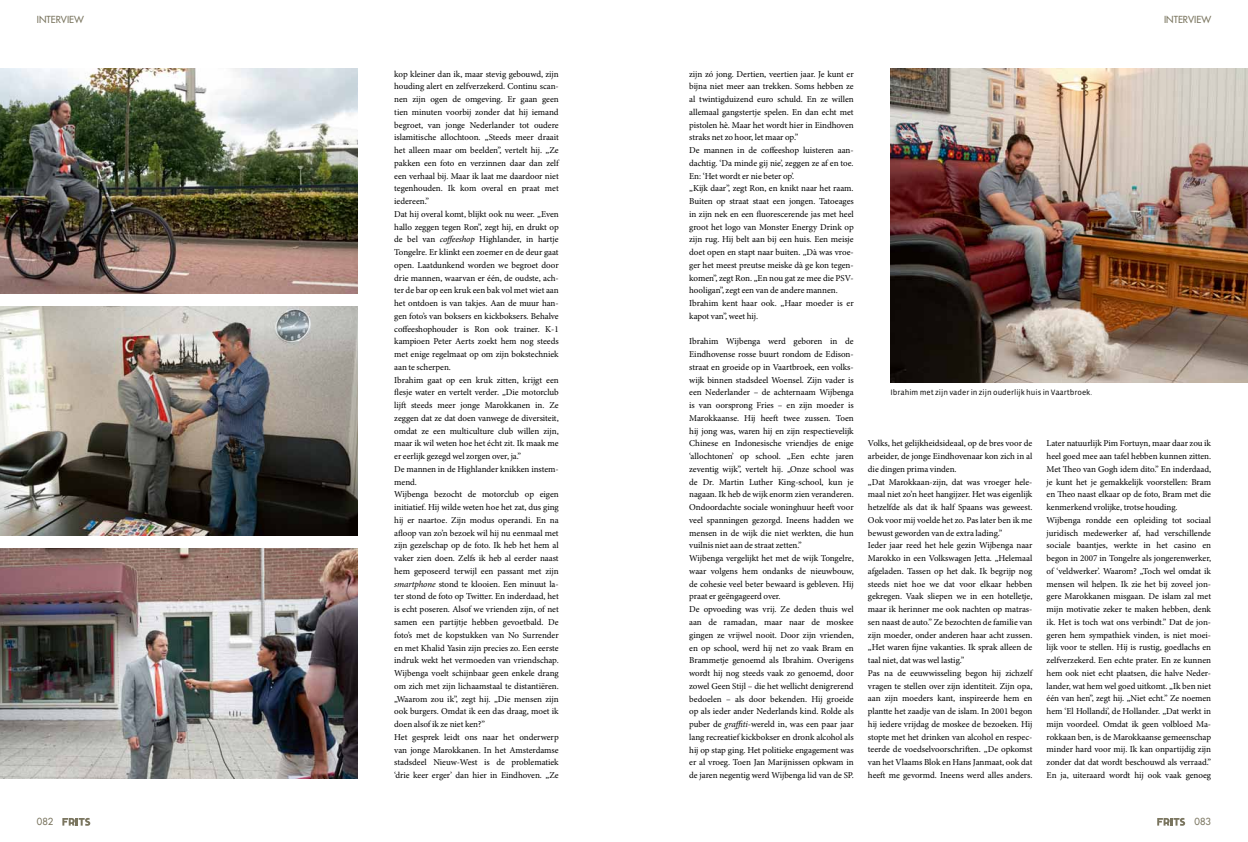
<style>
.page{position:relative;width:1248px;height:842px;background:#fff}
.page>*{position:absolute;margin:0;border:0;box-sizing:border-box;transform-origin:0 0}
.t1{font:9.5px "Futura";color:#7a755f}
.t2{font:9px/12.8px "Minion Pro";letter-spacing:-.005em;color:#000}
.t3{font:8px "Vista Sans OT";color:#000}
.s1{font-style:italic}
</style>
<div class="page">
<svg style="left:62px;top:818px;width:28px;height:8px"></svg>
<img style="left:0;top:306px;width:357px;height:230px">
<img style="left:0;top:549px;width:357px;height:229px">
<img style="left:0;top:68px;width:357px;height:225px">
<img style="left:890px;top:68px;width:357px;height:315px">
<svg style="left:1157px;top:818px;width:27px;height:8px"></svg>
<p class="t1" style="left:37px;top:13px;width:49px">INTERVIEW</p>
<p class="t1" style="left:37px;top:816px;width:18px">082</p>
<p class="t2" style="left:394px;top:67px;width:166px">kop kleiner dan ik, maar stevig gebouwd, zijn houding alert en zelfverzekerd. Continu scan&shy;nen zijn ogen de omgeving. Er gaan geen tien minuten voorbij zonder dat hij iemand begroet, van jonge Nederlander tot oudere islamitische allochtoon. „Steeds meer draait het alleen maar om beelden”, vertelt hij. „Ze pakken een foto en verzinnen daar dan zelf een verhaal bij. Maar ik laat me daardoor niet tegenhouden. Ik kom overal en praat met iedereen.”<br>Dat hij overal komt, blijkt ook nu weer. „Even hallo zeggen tegen Ron”, zegt hij, en drukt op de bel van <span class="s1">coffeeshop</span> Highlander, in hartje Tongelre. Er klinkt een zoemer en de deur gaat open. Laatdunkend worden we begroet door drie mannen, waarvan er één, de oudste, ach&shy;ter de bar op een kruk een bak vol met wiet aan het ontdoen is van takjes. Aan de muur han&shy;gen foto’s van boksers en kickboksers. Behalve coffeeshophouder is Ron ook trainer. K-1 kampioen Peter Aerts zoekt hem nog steeds met enige regelmaat op om zijn bokstechniek aan te scherpen.<br>Ibrahim gaat op een kruk zitten, krijgt een flesje water en vertelt verder. „Die motorclub lijft steeds meer jonge Marokkanen in. Ze zeggen dat ze dat doen vanwege de diversiteit, omdat ze een multiculture club willen zijn, maar ik wil weten hoe het écht zit. Ik maak me er eerlijk gezegd wel zorgen over, ja.”<br>De mannen in de Highlander knikken instem&shy;mend.<br>Wijbenga bezocht de motorclub op eigen initiatief. Hij wilde weten hoe het zat, dus ging hij er naartoe. Zijn modus operandi. En na afloop van zo’n bezoek wil hij nu eenmaal met zijn gezelschap op de foto. Ik heb het hem al vaker zien doen. Zelfs ik heb al eerder naast hem geposeerd terwijl een passant met zijn <span class="s1">smartphone</span> stond te klooien. Een minuut la&shy;ter stond de foto op Twitter. En inderdaad, het is echt poseren. Alsof we vrienden zijn, of net samen een partijtje hebben gevoetbald. De foto’s met de kopstukken van No Surrender en met Khalid Yasin zijn precies zo. Een eerste indruk wekt het vermoeden van vriendschap.<br>Wijbenga voelt schijnbaar geen enkele drang om zich met zijn lichaamstaal te distantiëren. „Waarom zou ik”, zegt hij. „Die mensen zijn ook burgers. Omdat ik een das draag, moet ik doen alsof ik ze niet ken?”<br>Het gesprek leidt ons naar het onderwerp van jonge Marokkanen. In het Amsterdamse stadsdeel Nieuw-West is de problematiek ‘drie keer erger’ dan hier in Eindhoven. „Ze</p>
<p class="t1" style="left:1163px;top:13px;width:49px">INTERVIEW</p>
<p class="t2" style="left:689px;top:67px;width:166px">zijn zó jong. Dertien, veertien jaar. Je kunt er bijna niet meer aan trekken. Soms hebben ze al twintigduizend euro schuld. En ze willen allemaal gangstertje spelen. En dan echt met pistolen hè. Maar het wordt hier in Eindhoven straks net zo hoor, let maar op.”<br>De mannen in de coffeeshop luisteren aan&shy;dachtig. ‘Da minde gij nie’, zeggen ze af en toe.<br>En: ‘Het wordt er nie beter op’.<br>„Kijk daar”, zegt Ron, en knikt naar het raam.<br>Buiten op straat staat een jongen. Tatoeages in zijn nek en een fluorescerende jas met heel groot het logo van Monster Energy Drink op zijn rug. Hij belt aan bij een huis. Een meisje doet open en stapt naar buiten. „Dà was vroe&shy;ger het meest preutse meiske dà ge kon tegen&shy;komen”, zegt Ron. „En nou gat ze mee die PSV&shy;hooligan”, zegt een van de andere mannen.<br>Ibrahim kent haar ook. „Haar moeder is er kapot van”, weet hij.</p>
<p class="t2" style="left:689px;top:335px;width:166px">Ibrahim Wijbenga werd geboren in de Eindhovense rosse buurt rondom de Edison&shy;straat en groeide op in Vaartbroek, een volks&shy;wijk binnen stadsdeel Woensel. Zijn vader is een Nederlander – de achternaam Wijbenga is van oorsprong Fries – en zijn moeder is Marokkaanse. Hij heeft twee zussen. Toen hij jong was, waren hij en zijn respectievelijk Chinese en Indonesische vriendjes de enige ‘allochtonen’ op school. „Een echte jaren zeventig wijk”, vertelt hij. „Onze school was de Dr. Martin Luther King-school, kun je nagaan. Ik heb de wijk enorm zien veranderen.<br>Ondoordachte sociale woninghuur heeft voor veel spanningen gezorgd. Ineens hadden we mensen in de wijk die niet werkten, die hun vuilnis niet aan de straat zetten.”<br>Wijbenga vergelijkt het met de wijk Tongelre, waar volgens hem ondanks de nieuwbouw, de cohesie veel beter bewaard is gebleven. Hij praat er geëngageerd over.<br>De opvoeding was vrij. Ze deden thuis wel aan de ramadan, maar naar de moskee gingen ze vrijwel nooit. Door zijn vrienden, en op school, werd hij net zo vaak Bram en Brammetje genoemd als Ibrahim. Overigens wordt hij nog steeds vaak zo genoemd, door zowel Geen Stijl – die het wellicht denigrerend bedoelen – als door bekenden. Hij groeide op als ieder ander Nederlands kind. Rolde als puber de <span class="s1">graffiti</span>-wereld in, was een paar jaar lang recreatief kickbokser en dronk alcohol als hij op stap ging. Het politieke engagement was er al vroeg. Toen Jan Marijnissen opkwam in de jaren negentig werd Wijbenga lid van de SP.</p>
<p class="t3" style="left:890px;top:389px;width:203px">I brahim met zijn vader in zijn ouderlijk huis in Vaartbroek.</p>
<p class="t2" style="left:867px;top:437px;width:166px">Volks, het gelijkheidsideaal, op de bres voor de arbeider, de jonge Eindhovenaar kon zich in al die dingen prima vinden.<br>„Dat Marokkaan-zijn, dat was vroeger hele&shy;maal niet zo’n heet hangijzer. Het was eigenlijk hetzelfde als dat ik half Spaans was geweest.<br>Ook voor mij voelde het zo. Pas later ben ik me bewust geworden van de extra lading.”<br>Ieder jaar reed het hele gezin Wijbenga naar Marokko in een Volkswagen Jetta. „Helemaal afgeladen. Tassen op het dak. Ik begrijp nog steeds niet hoe we dat voor elkaar hebben gekregen. Vaak sliepen we in een hotelletje, maar ik herinner me ook nachten op matras&shy;sen naast de auto.” Ze bezochten de familie van zijn moeder, onder anderen haar acht zussen. „Het waren fijne vakanties. Ik sprak alleen de taal niet, dat was wel lastig.”<br>Pas na de eeuwwisseling begon hij zichzelf vragen te stellen over zijn identiteit. Zijn opa, aan zijn moeders kant, inspireerde hem en plantte het zaadje van de islam. In 2001 begon hij iedere vrijdag de moskee de bezoeken. Hij stopte met het drinken van alcohol en respec&shy;teerde de voedselvoorschriften. „De opkomst van het Vlaams Blok en Hans Janmaat, ook dat heeft me gevormd. Ineens werd alles anders.</p>
<p class="t2" style="left:1046px;top:437px;width:166px">Later natuurlijk Pim Fortuyn, maar daar zou ik heel goed mee aan tafel hebben kunnen zitten.<br>Met Theo van Gogh idem dito.” En inderdaad, je kunt het je gemakkelijk voorstellen: Bram en Theo naast elkaar op de foto, Bram met die kenmerkend vrolijke, trotse houding.<br>Wijbenga rondde een opleiding tot sociaal juridisch medewerker af, had verschillende sociale baantjes, werkte in het casino en begon in 2007 in Tongelre als jongerenwerker, of ‘veldwerker’. Waarom? „Toch wel omdat ik mensen wil helpen. Ik zie het bij zoveel jon&shy;gere Marokkanen misgaan. De islam zal met mijn motivatie zeker te maken hebben, denk ik. Het is toch wat ons verbindt.” Dat de jon&shy;geren hem sympathiek vinden, is niet moei&shy;lijk voor te stellen. Hij is rustig, goedlachs en zelfverzekerd. Een echte prater. En ze kunnen hem ook niet echt plaatsen, die halve Neder&shy;lander, wat hem wel goed uitkomt. „Ik ben niet één van hen”, zegt hij. „Niet echt.” Ze noemen hem ‘El Hollandi’, de Hollander. „Dat werkt in mijn voordeel. Omdat ik geen volbloed Ma&shy;rokkaan ben, is de Marokkaanse gemeenschap minder hard voor mij. Ik kan onpartijdig zijn zonder dat dat wordt beschouwd als verraad.” En ja, uiteraard wordt hij ook vaak genoeg</p>
<p class="t1" style="left:1194px;top:816px;width:18px">083</p>
</div>
